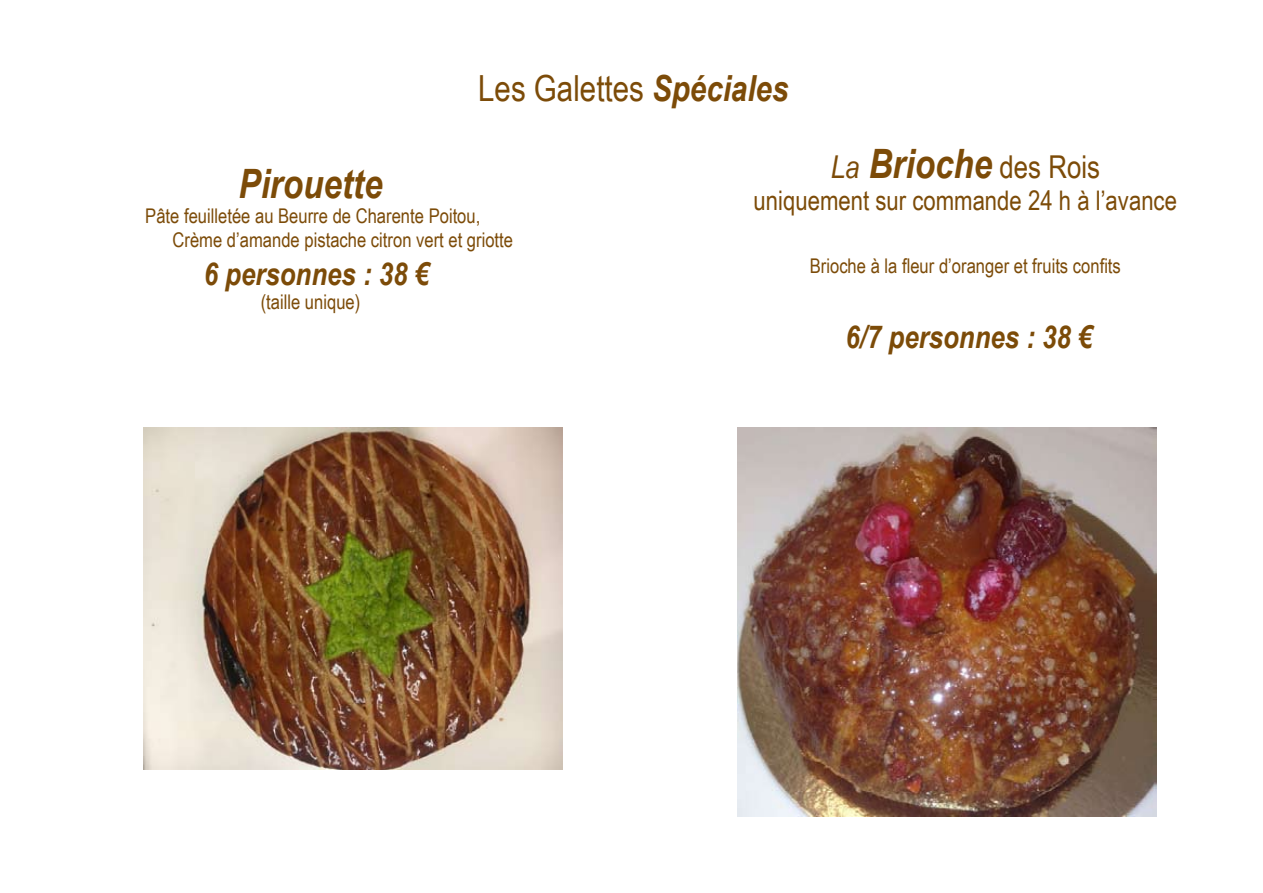
<style>
.page{position:relative;width:1263px;height:893px;background:#fff}
.page>*{position:absolute;margin:0;border:0;box-sizing:border-box;transform-origin:0 0}
.t1{font:italic 700 40.5px "Arial Narrow";color:#7c4b08}
.t2{font:36px "Arial Narrow";color:#7c4b08}
.t3{font:italic 700 31.5px "Arial Narrow";color:#7c4b08}
.t4{font:27px "Arial Narrow";color:#7c4b08}
.t5{font:20.25px/24.3px "Arial Narrow";color:#7c4b08}
.s1{font-weight:700;font-style:italic}
.s2{font-weight:400;font-size:31.5px}
.s3{font-weight:400;font-style:normal;font-size:31.5px}
</style>
<div class="page">
<img style="left:738px;top:428px;width:418px;height:388px">
<img style="left:144px;top:428px;width:418px;height:341px">
<h2 class="t2" style="left:478px;top:62px;width:312px">Les Galettes <span class="s1">Spéciales</span></h2>
<h1 class="t1" style="left:239px;top:153px;width:145px">Pirouette</h1>
<p class="t5" style="left:173px;top:202px;width:342px;text-indent:-27px">Pâte feuilletée au Beurre de Charente Poitou,<br>Crème d’amande pistache citron vert et griotte</p>
<h3 class="t3" style="left:204px;top:250px;width:227px">6 personnes : 38 €</h3>
<p class="t5" style="left:261px;top:289px;width:101px">(taille unique)</p>
<h1 class="t1" style="left:831px;top:133px;width:271px"><span class="s2">La</span> Brioche <span class="s3">des Rois</span></h1>
<h3 class="t4" style="left:754px;top:181px;width:425px">uniquement sur commande 24 h à l’avance</h3>
<p class="t5" style="left:810px;top:252px;width:313px">Brioche à la fleur d’oranger et fruits confits</p>
<h3 class="t3" style="left:845px;top:313px;width:248px">6/7 personnes : 38 €</h3>
</div>
